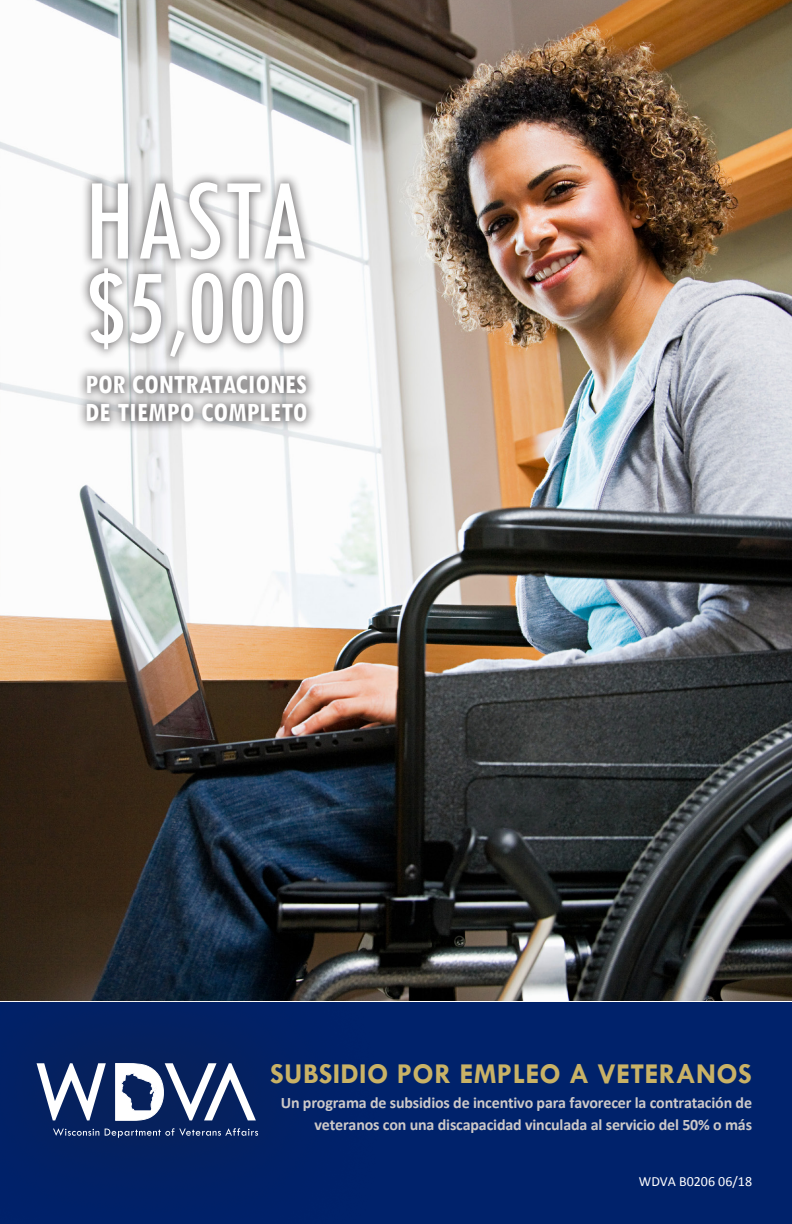
<style>
.page{position:relative;width:792px;height:1224px;background:#fff}
.page>*{position:absolute;margin:0;border:0;box-sizing:border-box;transform-origin:0 0}
.t1{font:condensed 120.8px "Tw Cen";color:#fff}
.t2{font:condensed 110px "Tw Cen";color:#fff}
.t3{font:700 29px "Tw Cen";letter-spacing:.01em;color:#c9b266}
.t4{font:700 condensed 28px/28px "Tw Cen";color:#fff}
.t5{font:700 16px/22px "Calibri";letter-spacing:-.01em;color:#cdc9c8;text-align:right}
.t6{font:14px "Calibri";color:#fff}
</style>
<div class="page">
<img style="left:0;top:0;width:792px;height:1000px">
<div style="left:0;top:1003px;width:792px;height:221px;background:#00226b"></div>
<div style="left:76px;top:171px;width:241px;height:261px;background:#231f20;opacity:.6"></div>
<div style="left:0;top:922px;width:387px;height:302px;background:#231f20;opacity:.3"></div>
<svg style="left:37px;top:1063px;width:69px;height:57px"></svg>
<svg style="left:115px;top:1063px;width:141px;height:58px"></svg>
<svg style="left:53px;top:1128px;width:46px;height:8px"></svg>
<svg style="left:105px;top:1128px;width:153px;height:10px"></svg>
<p class="t1" style="left:84px;top:148px;width:227px">HASTA</p>
<p class="t2" style="left:86px;top:242px;width:223px">$5,000</p>
<p class="t4" style="left:85px;top:369px;width:224px">POR CONTRATACIONES<br>DE TIEMPO COMPLETO</p>
<p class="t3" style="left:270px;top:1057px;width:483px">SUBSIDIO POR EMPLEO A VETERANOS</p>
<p class="t5" style="left:281px;top:1091px;width:473px">Un programa de subsidios de incentivo para favorecer la contratación de veteranos con una discapacidad vinculada al servicio del 50% o más</p>
<p class="t6" style="left:639px;top:1172px;width:115px">WDVA B0206 06/18</p>
</div>
